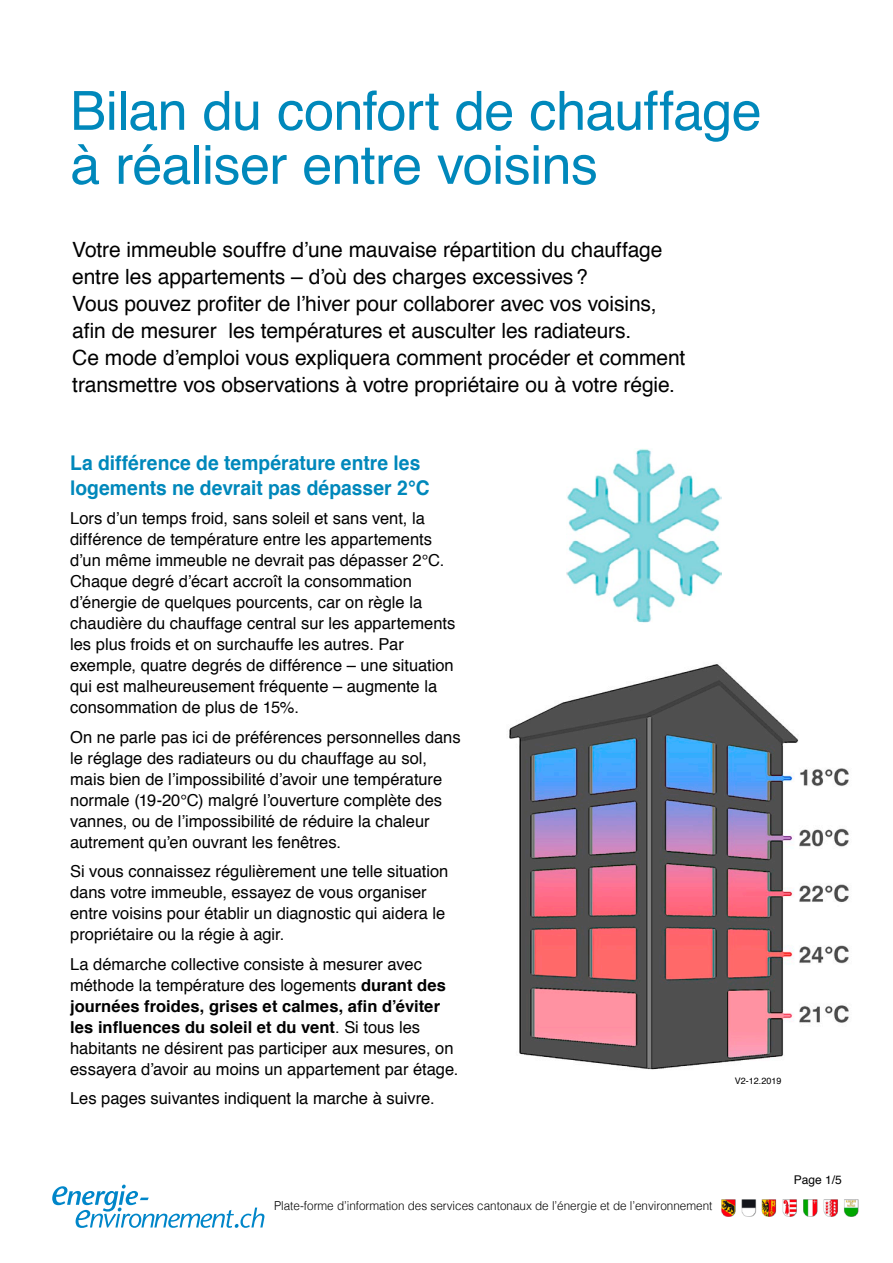
<style>
.page{position:relative;width:893px;height:1263px;background:#fff}
.page>*{position:absolute;margin:0;border:0;box-sizing:border-box;transform-origin:0 0}
.t1{font:54px/54px "Helvetica";letter-spacing:-.015em;color:#08b}
.t2{font:21px/27px "Helvetica";letter-spacing:-.005em;color:#000}
.t3{font:700 20.25px/24.3px "Helvetica";color:#08b;scale:.95 1}
.t4{font:16.5px/21px "Helvetica";color:#000}
.t5{font:300 12.3px "Helvetica";color:#000;scale:.95 1}
.t6{font:12px "Helvetica";color:#000}
.t7{font:9px "Helvetica";color:#000}
.s1{font-weight:700}
</style>
<div class="page">
<img style="left:721px;top:1199px;width:137px;height:17px">
<svg style="left:52px;top:1184px;width:212px;height:44px"></svg>
<img style="left:509px;top:664px;width:340px;height:406px">
<img style="left:566px;top:449px;width:155px;height:174px">
<h1 class="t1" style="left:70px;top:85px;width:693px">Bilan du confort de chauffage à réaliser entre voisins</h1>
<p class="t2" style="left:72px;top:237px;width:614px">Votre immeuble souffre d’une mauvaise répartition du chauffage entre les appartements – d’où des charges excessives?<br>Vous pouvez profiter de l’hiver pour collaborer avec vos voisins, afin de mesurer les températures et ausculter les radiateurs.<br>Ce mode d’emploi vous expliquera comment procéder et comment transmettre vos observations à votre propriétaire ou à votre régie.</p>
<p class="t3" style="left:70px;top:451px;width:380px">La différence de température entre les logements ne devrait pas dépasser 2°C</p>
<p class="t4" style="left:70px;top:508px;width:387px">Lors d’un temps froid, sans soleil et sans vent, la différence de température entre les appartements d’un même immeuble ne devrait pas dépasser 2°C.<br>Chaque degré d’écart accroît la consommation d’énergie de quelques pourcents, car on règle la chaudière du chauffage central sur les appartements les plus froids et on surchauffe les autres. Par exemple, quatre degrés de différence – une situation qui est malheureusement fréquente – augmente la consommation de plus de 15%.</p>
<p class="t4" style="left:70px;top:727px;width:392px">On ne parle pas ici de préférences personnelles dans le réglage des radiateurs ou du chauffage au sol, mais bien de l’impossibilité d’avoir une température normale (19-20°C) malgré l’ouverture complète des vannes, ou de l’impossibilité de réduire la chaleur autrement qu’en ouvrant les fenêtres.</p>
<p class="t4" style="left:70px;top:861px;width:380px">Si vous connaissez régulièrement une telle situation dans votre immeuble, essayez de vous organiser entre voisins pour établir un diagnostic qui aidera le propriétaire ou la régie à agir.</p>
<p class="t4" style="left:70px;top:954px;width:390px">La démarche collective consiste à mesurer avec méthode la température des logements <span class="s1">durant des journées froides, grises et calmes, afin d’éviter les influences du soleil et du vent</span>. Si tous les habitants ne désirent pas participer aux mesures, on essayera d’avoir au moins un appartement par étage.</p>
<p class="t4" style="left:70px;top:1088px;width:366px">Les pages suivantes indiquent la marche à suivre.</p>
<p class="t7" style="left:735px;top:1074px;width:48px">V2-12.2019</p>
<p class="t5" style="left:274px;top:1195px;width:463px">Plate-forme d’information des services cantonaux de l’énergie et de l’environnement</p>
<p class="t6" style="left:794px;top:1170px;width:50px">Page 1/5</p>
</div>
